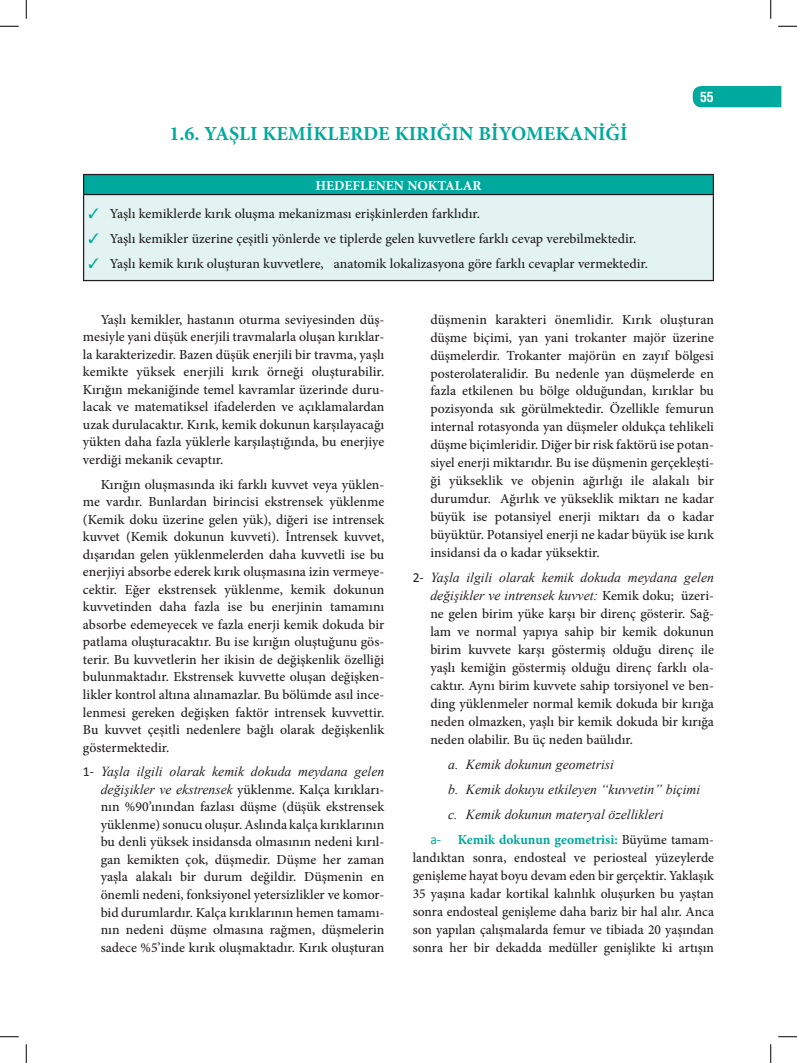
<style>
.page{position:relative;width:797px;height:1063px;background:#fff}
.page>*{position:absolute;margin:0;border:0;box-sizing:border-box;transform-origin:0 0}
.t1{font:700 20px "Minion Pro";color:#00a99d}
.t2{font:500 13.75px/17.5px "Minion Pro";color:#231f20;text-align:justify}
.t3{font:italic 13.75px "Times New Roman";color:#231f20}
.t4{font:700 13.75px "Minion Pro";color:#fff}
.t5{font:13.75px "Helvetica Cond Bold Tr";color:#fff}
.s1{color:#00a99d}
.s2{font-family:"Calibri";font-weight:400}
.s3{font-family:"Times New Roman";font-weight:400;font-style:italic}
.s4{font-family:"Calibri";font-weight:400;color:#00a99d}
.s5{font-weight:700;color:#00a99d}
</style>
<div class="page">
<div style="left:692px;top:86px;width:89px;height:21px;background:#00a99d"></div>
<div style="left:84px;top:174px;width:629px;height:20px;background:#00a99d"></div>
<div style="left:84px;top:194px;width:629px;height:86px;background:#e2f3f2"></div>
<hr style="left:83px;top:174px;width:631px;height:1px;background:#231f20">
<svg style="left:83px;top:175px;width:1px;height:19px"></svg>
<svg style="left:712px;top:175px;width:2px;height:19px"></svg>
<hr style="left:83px;top:194px;width:631px;height:1px;background:#231f20">
<hr style="left:83px;top:195px;width:1px;height:85px;background:#231f20">
<hr style="left:712px;top:195px;width:2px;height:85px;background:#231f20">
<hr style="left:83px;top:280px;width:631px;height:1px;background:#231f20">
<svg style="left:0;top:25px;width:19px;height:2px"></svg>
<svg style="left:778px;top:25px;width:19px;height:2px"></svg>
<svg style="left:0;top:1036px;width:19px;height:1px"></svg>
<svg style="left:778px;top:1036px;width:19px;height:1px"></svg>
<svg style="left:25px;top:0;width:2px;height:19px"></svg>
<svg style="left:25px;top:1044px;width:2px;height:18px"></svg>
<svg style="left:770px;top:0;width:1px;height:19px"></svg>
<svg style="left:770px;top:1044px;width:1px;height:18px"></svg>
<p class="t1" style="left:169px;top:120px;width:460px">1.6. YAŞLI KEMİKLERDE KIRIĞIN BİYOMEKANİĞİ</p>
<p class="t4" style="left:315px;top:175px;width:167px">HEDEFLENEN NOKTALAR</p>
<p class="t2" style="left:89px;top:204px;width:393px"><span class="s1">✓</span> Yaşlı kemiklerde kırık oluşma mekanizması erişkinlerden farklıdır.</p>
<p class="t2" style="left:89px;top:230px;width:549px"><span class="s1">✓</span> Yaşlı kemikler üzerine çeşitli yönlerde ve tiplerde gelen kuvvetlere farklı cevap verebilmektedir.</p>
<p class="t2" style="left:89px;top:255px;width:561px"><span class="s1">✓</span> Yaşlı kemik kırık oluşturan kuvvetlere, anatomik lokalizasyona göre farklı cevaplar vermektedir.</p>
<p class="t5" style="left:700px;top:88px;width:15px">55</p>
<p class="t2" style="left:83px;top:310px;width:303px;text-indent:18px">Yaşlı kemikler, hastanın oturma seviyesinden düş&shy;mesiyle yani düşük enerjili travmalarla oluşan kırıklar&shy;la karakterizedir. Bazen düşük enerjili bir travma, yaşlı kemikte yüksek enerjili kırık örneği oluşturabilir.<br>Kırığın mekaniğinde temel kavramlar üzerinde duru&shy;lacak ve matematiksel ifadelerden ve açıklamalardan uzak durulacaktır. Kırık, kemik dokunun karşılayacağı yükten daha fazla yüklerle karşılaştığında, bu enerjiye verdiği mekanik cevaptır.</p>
<p class="t2" style="left:83px;top:475px;width:303px;text-indent:18px">Kırığın oluşmasında iki farklı kuvvet veya yüklen&shy;me vardır. Bunlardan birincisi ekstrensek yüklenme (Kemik doku üzerine gelen yük), diğeri ise intrensek kuvvet (Kemik dokunun kuvveti). İntrensek kuvvet, dışarıdan gelen yüklenmelerden daha kuvvetli ise bu enerjiyi absorbe ederek kırık oluşmasına izin vermeye&shy;cektir. Eğer ekstrensek yüklenme, kemik dokunun kuvvetinden daha fazla ise bu enerjinin tamamını absorbe edemeyecek ve fazla enerji kemik dokuda bir patlama oluşturacaktır. Bu ise kırığın oluştuğunu gös&shy;terir. Bu kuvvetlerin her ikisin de değişkenlik özelliği bulunmaktadır. Ekstrensek kuvvette oluşan değişken&shy;likler kontrol altına alınamazlar. Bu bölümde asıl ince&shy;lenmesi gereken değişken faktör intrensek kuvvettir.<br>Bu kuvvet çeşitli nedenlere bağlı olarak değişkenlik göstermektedir.</p>
<p class="t2" style="left:101px;top:763px;width:285px;text-indent:-18px"><span class="s2">1-</span> <span class="s3">Yaşla ilgili olarak kemik dokuda meydana gelen değişikler ve ekstrensek</span> yüklenme. Kalça kırıkları&shy;nın %90’ınından fazlası düşme (düşük ekstrensek yüklenme) sonucu oluşur. Aslında kalça kırıklarının bu denli yüksek insidansda olmasının nedeni kırıl&shy;gan kemikten çok, düşmedir. Düşme her zaman yaşla alakalı bir durum değildir. Düşmenin en önemli nedeni, fonksiyonel yetersizlikler ve komor&shy;bid durumlardır. Kalça kırıklarının hemen tamamı&shy;nın nedeni düşme olmasına rağmen, düşmelerin sadece %5’inde kırık oluşmaktadır. Kırık oluşturan</p>
<p class="t2" style="left:430px;top:310px;width:285px;line-height:18px">düşmenin karakteri önemlidir. Kırık oluşturan düşme biçimi, yan yani trokanter majör üzerine düşmelerdir. Trokanter majörün en zayıf bölgesi posterolateralidir. Bu nedenle yan düşmelerde en fazla etkilenen bu bölge olduğundan, kırıklar bu pozisyonda sık görülmektedir. Özellikle femurun internal rotasyonda yan düşmeler oldukça tehlikeli düşme biçimleridir. Diğer bir risk faktörü ise potan&shy;siyel enerji miktarıdır. Bu ise düşmenin gerçekleşti&shy;ği yükseklik ve objenin ağırlığı ile alakalı bir durumdur. Ağırlık ve yükseklik miktarı ne kadar büyük ise potansiyel enerji miktarı da o kadar büyüktür. Potansiyel enerji ne kadar büyük ise kırık insidansi da o kadar yüksektir.</p>
<p class="t2" style="left:430px;top:568px;width:285px;line-height:18px;text-indent:-18px"><span class="s2">2-</span> <span class="s3">Yaşla ilgili olarak kemik dokuda meydana gelen değişikler ve intrensek kuvvet:</span> Kemik doku; üzeri&shy;ne gelen birim yüke karşı bir direnç gösterir. Sağ&shy;lam ve normal yapıya sahip bir kemik dokunun birim kuvvete karşı göstermiş olduğu direnç ile yaşlı kemiğin göstermiş olduğu direnç farklı ola&shy;caktır. Aynı birim kuvvete sahip torsiyonel ve ben&shy;ding yüklenmeler normal kemik dokuda bir kırığa neden olmazken, yaşlı bir kemik dokuda bir kırığa neden olabilir. Bu üç neden baülıdır.</p>
<p class="t3" style="left:448px;top:754px;width:167px">a. Kemik dokunun geometrisi</p>
<p class="t3" style="left:448px;top:779px;width:253px">b. Kemik dokuyu etkileyen “kuvvetin” biçimi</p>
<p class="t3" style="left:448px;top:804px;width:217px">c. Kemik dokunun materyal özellikleri</p>
<p class="t2" style="left:412px;top:830px;width:303px;line-height:18px;text-indent:18px"><span class="s4">a-</span> <span class="s5">Kemik dokunun geometrisi:</span> Büyüme tamam&shy;landıktan sonra, endosteal ve periosteal yüzeylerde genişleme hayat boyu devam eden bir gerçektir. Yaklaşık 35 yaşına kadar kortikal kalınlık oluşurken bu yaştan sonra endosteal genişleme daha bariz bir hal alır. Anca son yapılan çalışmalarda femur ve tibiada 20 yaşından sonra her bir dekadda medüller genişlikte ki artışın</p>
</div>
